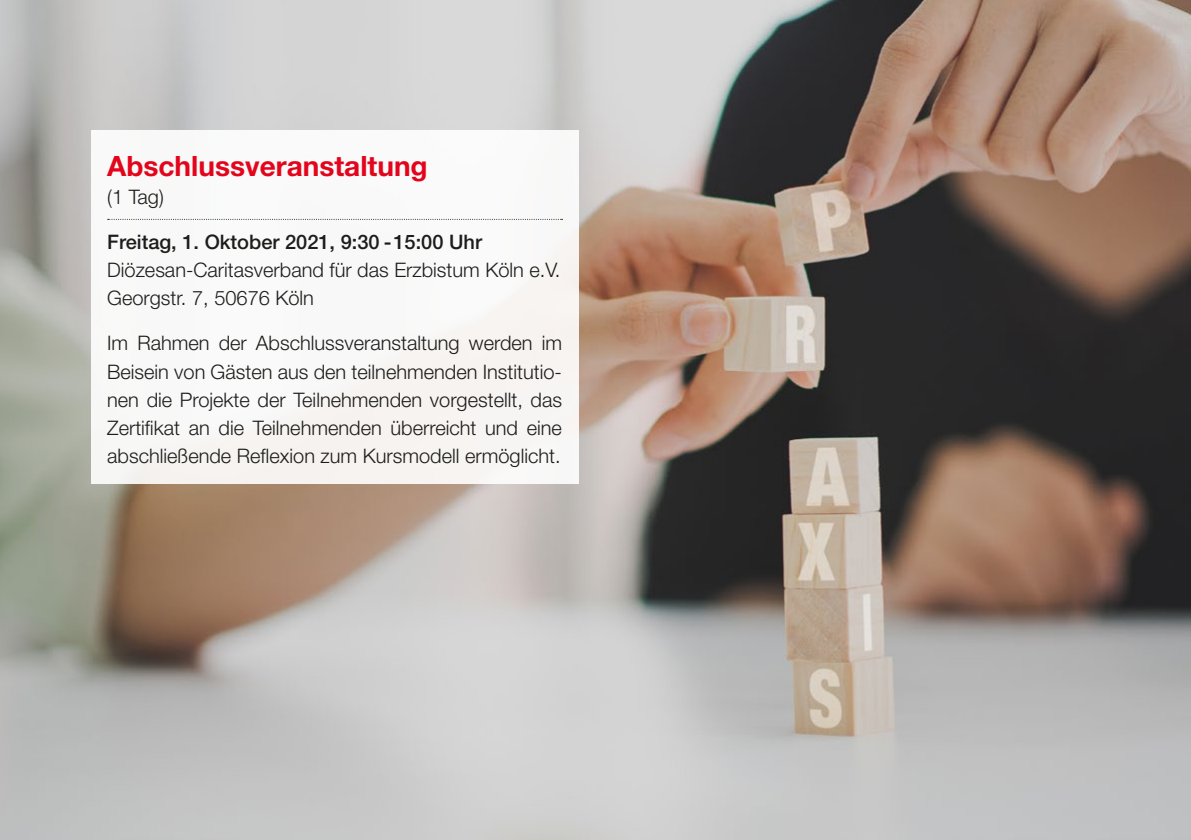
<style>
.page{position:relative;width:1191px;height:840px;background:#fff}
.page>*{position:absolute;margin:0;border:0;box-sizing:border-box;transform-origin:0 0}
.t1{font:700 28px "Helvetica Neue LT";color:#e3051b}
.t2{font:300 20px/28px "Helvetica Neue LT";color:#1d1d1b}
.t3{font:500 20px "Helvetica Neue LT";color:#1d1d1b}
</style>
<div class="page">
<img style="left:0;top:0;width:1191px;height:839px">
<div style="left:91px;top:130px;width:487px;height:353px;background:#f8f8f8"></div>
<svg style="left:108px;top:219px;width:454px;height:1px"></svg>
<h1 class="t1" style="left:107px;top:149px;width:322px">Abschlussveranstaltung</h1>
<p class="t2" style="left:107px;top:183px;width:58px">(1 Tag)</p>
<p class="t3" style="left:107px;top:230px;width:376px">Freitag, 1. Oktober 2021, 9:30 -15:00 Uhr</p>
<p class="t2" style="left:107px;top:256px;width:455px">Diözesan-Caritasverband für das Erzbistum Köln e.V.<br>Georgstr. 7, 50676 Köln</p>
<p class="t2" style="left:107px;top:329px;width:456px;text-align:justify">Im Rahmen der Abschlussveranstaltung werden im Beisein von Gästen aus den teilnehmenden Institutio&shy;nen die Projekte der Teilnehmenden vorgestellt, das Zertifikat an die Teilnehmenden überreicht und eine abschließende Reflexion zum Kursmodell ermöglicht.</p>
</div>
